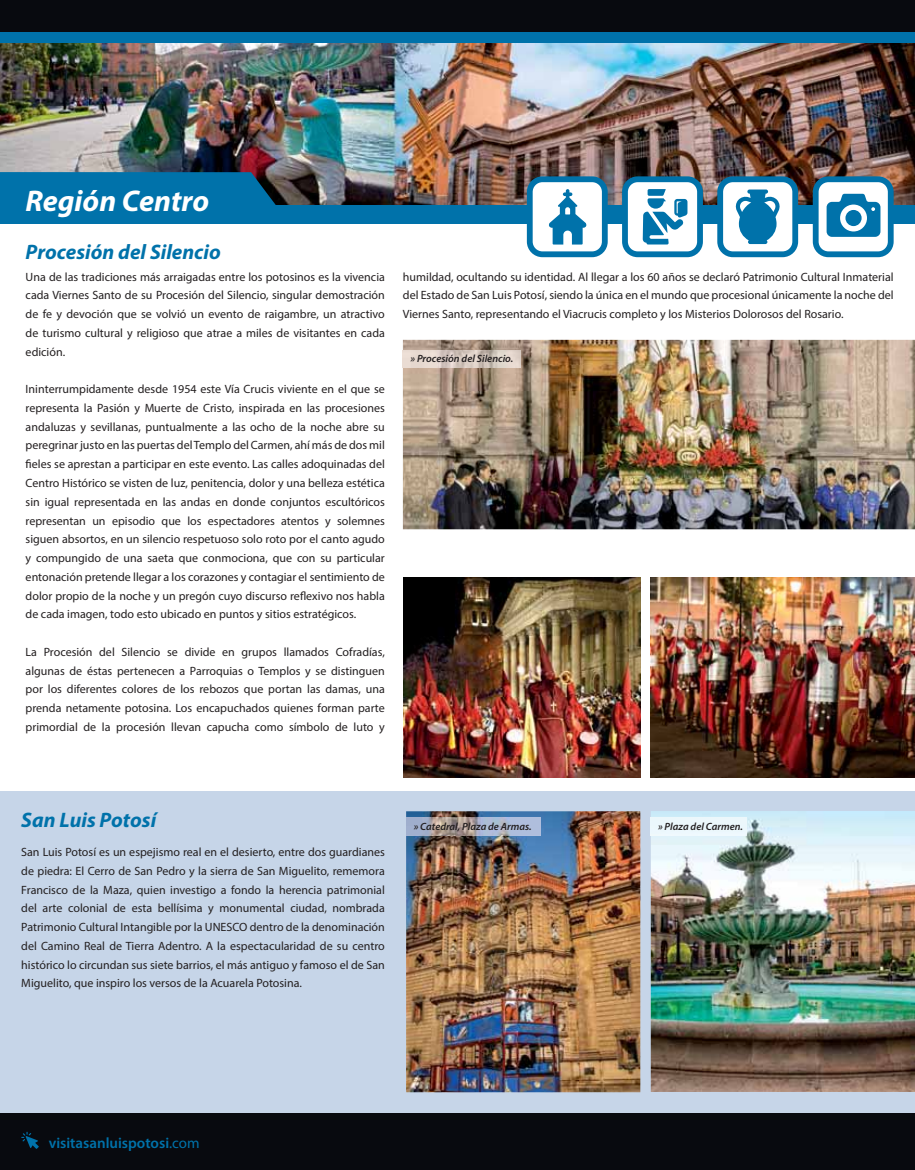
<style>
.page{position:relative;width:915px;height:1170px;background:#fff}
.page>*{position:absolute;margin:0;border:0;box-sizing:border-box;transform-origin:0 0}
.t1{font:italic 700 30px "Myriad Pro";color:#fff}
.t2{font:italic 700 21px "Myriad Pro";color:#0072aa}
.t3{font:600 15px "Myriad Pro";color:#0072aa}
.t4{font:12px/18.8px "Myriad Pro";color:#231f20;text-align:justify}
.t5{font:italic 600 10.5px "Myriad Pro";color:#231f20}
.s1{font-weight:400}
</style>
<div class="page">
<img style="left:0;top:42px;width:914px;height:163px">
<div style="left:0;top:791px;width:914px;height:324px;background:#c6d5e8"></div>
<div style="left:0;top:0;width:914px;height:33px;background:#080a0f"></div>
<div style="left:0;top:32px;width:914px;height:10px;background:#0072aa"></div>
<div style="left:0;top:205px;width:914px;height:19px;background:#0072aa"></div>
<svg style="left:0;top:172px;width:289px;height:33px;background:#066c9f"></svg>
<div style="left:815px;top:179px;width:75px;height:75px;background:#fff;border-radius:13px"></div>
<div style="left:812px;top:176px;width:81px;height:81px;border:6px solid #0072aa;border-radius:13px"></div>
<svg style="left:826px;top:194px;width:54px;height:43px"></svg>
<div style="left:624px;top:179px;width:75px;height:75px;background:#fff;border-radius:13px"></div>
<div style="left:622px;top:176px;width:80px;height:81px;border:6px solid #0072aa;border-radius:13px"></div>
<svg style="left:642px;top:189px;width:45px;height:55px"></svg>
<div style="left:529px;top:179px;width:75px;height:75px;background:#fff;border-radius:13px"></div>
<div style="left:526px;top:176px;width:81px;height:81px;border:6px solid #0072aa;border-radius:13px"></div>
<svg style="left:549px;top:189px;width:37px;height:55px"></svg>
<div style="left:720px;top:179px;width:75px;height:75px;background:#fff;border-radius:13px"></div>
<div style="left:717px;top:176px;width:80px;height:81px;border:6px solid #0072aa;border-radius:13px"></div>
<svg style="left:735px;top:189px;width:45px;height:55px"></svg>
<div style="left:0;top:1112px;width:914px;height:57px;background:#080a0f"></div>
<svg style="left:21px;top:1131px;width:18px;height:17px"></svg>
<img style="left:406px;top:811px;width:234px;height:281px">
<img style="left:650px;top:811px;width:264px;height:280px">
<img style="left:406px;top:817px;width:134px;height:18px">
<div style="left:650px;top:817px;width:96px;height:18px;background:#ebf7fc"></div>
<img style="left:403px;top:340px;width:511px;height:189px">
<img style="left:650px;top:577px;width:264px;height:200px">
<img style="left:403px;top:350px;width:117px;height:17px">
<img style="left:404px;top:577px;width:236px;height:200px">
<h1 class="t1" style="left:26px;top:189px;width:185px">Región Centro</h1>
<h2 class="t2" style="left:26px;top:244px;width:196px">Procesión del Silencio</h2>
<p class="t4" style="left:26px;top:268px;width:360px">Una de las tradiciones más arraigadas entre los potosinos es la vivencia cada Viernes Santo de su Procesión del Silencio, singular demostración de fe y devoción que se volvió un evento de raigambre, un atractivo de turismo cultural y religioso que atrae a miles de visitantes en cada edición.</p>
<p class="t4" style="left:26px;top:381px;width:360px">Ininterrumpidamente desde 1954 este Vía Crucis viviente en el que se representa la Pasión y Muerte de Cristo, inspirada en las procesiones andaluzas y sevillanas, puntualmente a las ocho de la noche abre su peregrinar justo en las puertas del Templo del Carmen, ahí más de dos mil fieles se aprestan a participar en este evento. Las calles adoquinadas del Centro Histórico se visten de luz, penitencia, dolor y una belleza estética sin igual representada en las andas en donde conjuntos escultóricos representan un episodio que los espectadores atentos y solemnes siguen absortos, en un silencio respetuoso solo roto por el canto agudo y compungido de una saeta que conmociona, que con su particular entonación pretende llegar a los corazones y contagiar el sentimiento de dolor propio de la noche y un pregón cuyo discurso reflexivo nos habla de cada imagen, todo esto ubicado en puntos y sitios estratégicos.</p>
<p class="t4" style="left:26px;top:643px;width:360px">La Procesión del Silencio se divide en grupos llamados Cofradías, algunas de éstas pertenecen a Parroquias o Templos y se distinguen por los diferentes colores de los rebozos que portan las damas, una prenda netamente potosina. Los encapuchados quienes forman parte primordial de la procesión llevan capucha como símbolo de luto y</p>
<p class="t4" style="left:403px;top:268px;width:492px">humildad, ocultando su identidad. Al llegar a los 60 años se declaró Patrimonio Cultural Inmaterial del Estado de San Luis Potosí, siendo la única en el mundo que procesional únicamente la noche del Viernes Santo, representando el Viacrucis completo y los Misterios Dolorosos del Rosario.</p>
<p class="t5" style="left:410px;top:355px;width:104px">» Procesión del Silencio.</p>
<h2 class="t2" style="left:21px;top:811px;width:136px">San Luis Potosí</h2>
<p class="t5" style="left:413px;top:822px;width:119px">» Catedral, Plaza de Armas.</p>
<p class="t5" style="left:657px;top:822px;width:86px">» Plaza del Carmen.</p>
<p class="t4" style="left:21px;top:843px;width:365px">San Luis Potosí es un espejismo real en el desierto, entre dos guardianes de piedra: El Cerro de San Pedro y la sierra de San Miguelito, rememora Francisco de la Maza, quien investigo a fondo la herencia patrimonial del arte colonial de esta bellísima y monumental ciudad, nombrada Patrimonio Cultural Intangible por la UNESCO dentro de la denominación del Camino Real de Tierra Adentro. A la espectacularidad de su centro histórico lo circundan sus siete barrios, el más antiguo y famoso el de San Miguelito, que inspiro los versos de la Acuarela Potosina.</p>
<p class="t3" style="left:49px;top:1137px;width:152px">visitasanluispotosi<span class="s1">.com</span></p>
</div>
